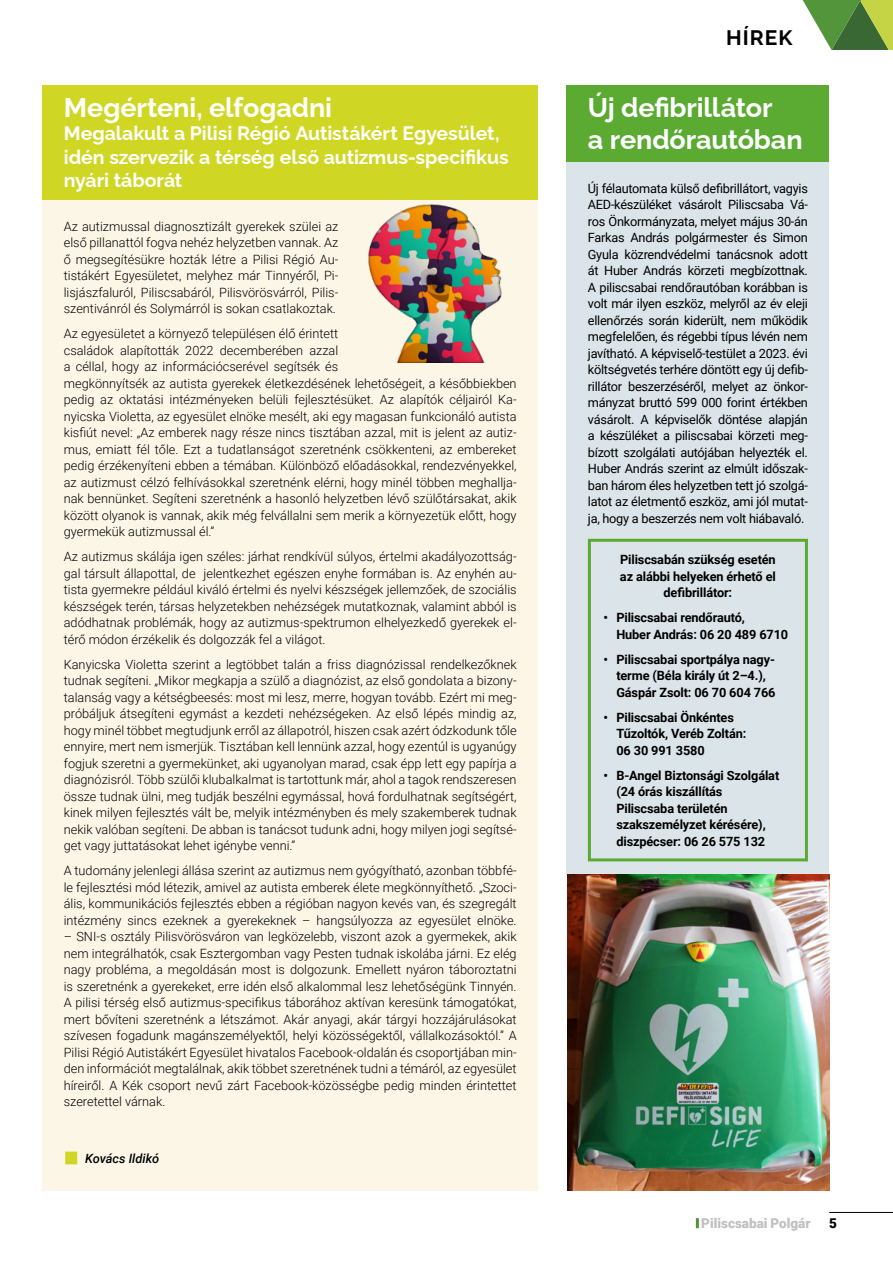
<style>
.page{position:relative;width:893px;height:1263px;background:#fff}
.page>*{position:absolute;margin:0;border:0;box-sizing:border-box;transform-origin:0 0}
.t1{font:700 27px/32.4px "Raleway";letter-spacing:-.005em;color:#fff}
.t2{font:700 21px "Raleway";letter-spacing:.05em;color:#000}
.t3{font:700 19.5px/23.4px "Raleway";letter-spacing:-.005em;color:#fff}
.t4{font:900 13.5px "Roboto";color:#c1c0c0}
.t5{font:900 13.5px "Roboto";color:#000}
.t6{font:300 12.75px/16.5px "Roboto";color:#000;text-align:justify}
.t7{font:12.75px/16.5px "Roboto";letter-spacing:-.02em;color:#000;text-align:justify}
.t8{font:700 12.75px/16.5px "Roboto";letter-spacing:-.01em;color:#000}
.t9{font:italic 500 12.75px "Roboto";color:#000}
</style>
<div class="page">
<div style="left:888px;top:0;width:5px;height:50px;background:#c4d445"></div>
<svg style="left:802px;top:0;width:86px;height:50px"></svg>
<hr style="left:829px;top:1212px;width:64px;height:1px;background:#000">
<svg style="left:696px;top:1218px;width:3px;height:10px"></svg>
<div style="left:567px;top:85px;width:262px;height:77px;background:#5bab33"></div>
<div style="left:567px;top:162px;width:262px;height:712px;background:#dbe5e9"></div>
<img style="left:568px;top:874px;width:261px;height:317px">
<div style="left:43px;top:85px;width:495px;height:115px;background:#cfd724"></div>
<div style="left:43px;top:200px;width:495px;height:991px;background:#fcf6e7"></div>
<div style="left:65px;top:1151px;width:12px;height:13px;background:#cfd724"></div>
<img style="left:368px;top:204px;width:134px;height:158px">
<div style="left:588px;top:539px;width:220px;height:322px;border:3px solid #5bab33"></div>
<h1 class="t1" style="left:64px;top:88px;width:270px">Megérteni, elfogadni</h1>
<h3 class="t3" style="left:64px;top:120px;width:446px">Megalakult a Pilisi Régió Autistákért Egyesület, idén szervezik a térség első autizmus-specifikus nyári táborát</h3>
<p class="t6" style="left:64px;top:217px;width:276px">Az autizmussal diagnosztizált gyerekek szülei az első pillanattól fogva nehéz helyzetben vannak. Az ő megsegítésükre hozták létre a Pilisi Régió Au&shy;tistákért Egyesületet, melyhez már Tinnyéről, Pi&shy;lisjászfaluról, Piliscsabáról, Pilisvörösvárról, Pilis&shy;szentivánról és Solymárról is sokan csatlakoztak.</p>
<p class="t6" style="left:64px;top:325px;width:454px;text-align:left">Az egyesületet a környező településen élő érintett<br>családok alapították 2022 decemberében azzal<br>a céllal, hogy az információcserével segítsék és<br>megkönnyítsék az autista gyerekek életkezdésének lehetőségeit, a későbbiekben pedig az oktatási intézményeken belüli fejlesztésüket. Az alapítók céljairól Ka&shy;nyicska Violetta, az egyesület elnöke mesélt, aki egy magasan funkcionáló autista kisfiút nevel: „Az emberek nagy része nincs tisztában azzal, mit is jelent az autiz&shy;mus, emiatt fél tőle. Ezt a tudatlanságot szeretnénk csökkenteni, az embereket pedig érzékenyíteni ebben a témában. Különböző előadásokkal, rendezvényekkel, az autizmust célzó felhívásokkal szeretnénk elérni, hogy minél többen meghallja&shy;nak bennünket. Segíteni szeretnénk a hasonló helyzetben lévő szülőtársakat, akik között olyanok is vannak, akik még felvállalni sem merik a környezetük előtt, hogy gyermekük autizmussal él.”</p>
<p class="t6" style="left:64px;top:548px;width:454px">Az autizmus skálája igen széles: járhat rendkívül súlyos, értelmi akadályozottság&shy;gal társult állapottal, de jelentkezhet egészen enyhe formában is. Az enyhén au&shy;tista gyermekre például kiváló értelmi és nyelvi készségek jellemzőek, de szociális készségek terén, társas helyzetekben nehézségek mutatkoznak, valamint abból is adódhatnak problémák, hogy az autizmus-spektrumon elhelyezkedő gyerekek el&shy;térő módon érzékelik és dolgozzák fel a világot.</p>
<p class="t6" style="left:64px;top:655px;width:454px">Kanyicska Violetta szerint a legtöbbet talán a friss diagnózissal rendelkezőknek tudnak segíteni. „Mikor megkapja a szülő a diagnózist, az első gondolata a bizony&shy;talanság vagy a kétségbeesés: most mi lesz, merre, hogyan tovább. Ezért mi meg&shy;próbáljuk átsegíteni egymást a kezdeti nehézségeken. Az első lépés mindig az, hogy minél többet megtudjunk erről az állapotról, hiszen csak azért ódzkodunk tőle ennyire, mert nem ismerjük. Tisztában kell lennünk azzal, hogy ezentúl is ugyanúgy fogjuk szeretni a gyermekünket, aki ugyanolyan marad, csak épp lett egy papírja a diagnózisról. Több szülői klubalkalmat is tartottunk már, ahol a tagok rendszeresen össze tudnak ülni, meg tudják beszélni egymással, hová fordulhatnak segítségért, kinek milyen fejlesztés vált be, melyik intézményben és mely szakemberek tudnak nekik valóban segíteni. De abban is tanácsot tudunk adni, hogy milyen jogi segítsé&shy;get vagy juttatásokat lehet igénybe venni.”</p>
<p class="t6" style="left:64px;top:862px;width:454px">A tudomány jelenlegi állása szerint az autizmus nem gyógyítható, azonban többfé&shy;le fejlesztési mód létezik, amivel az autista emberek élete megkönnyíthető. „Szoci&shy;ális, kommunikációs fejlesztés ebben a régióban nagyon kevés van, és szegregált intézmény sincs ezeknek a gyerekeknek – hangsúlyozza az egyesület elnöke.</p>
<p class="t6" style="left:64px;top:928px;width:454px">– SNI-s osztály Pilisvörösváron van legközelebb, viszont azok a gyermekek, akik nem integrálhatók, csak Esztergomban vagy Pesten tudnak iskolába járni. Ez elég nagy probléma, a megoldásán most is dolgozunk. Emellett nyáron táboroztatni is szeretnénk a gyerekeket, erre idén első alkalommal lesz lehetőségünk Tinnyén.<br>A pilisi térség első autizmus-specifikus táborához aktívan keresünk támogatókat, mert bővíteni szeretnénk a létszámot. Akár anyagi, akár tárgyi hozzájárulásokat szívesen fogadunk magánszemélyektől, helyi közösségektől, vállalkozásoktól.” A Pilisi Régió Autistákért Egyesület hivatalos Facebook-oldalán és csoportjában min&shy;den információt megtalálnak, akik többet szeretnének tudni a témáról, az egyesület híreiről. A Kék csoport nevű zárt Facebook-közösségbe pedig minden érintettet szeretettel várnak.</p>
<p class="t9" style="left:85px;top:1149px;width:76px">Kovács Ildikó</p>
<h2 class="t2" style="left:726px;top:20px;width:68px">HÍREK</h2>
<h1 class="t1" style="left:588px;top:88px;width:216px">Új defibrillátor<br>a rendőrautóban</h1>
<p class="t7" style="left:588px;top:180px;width:222px">Új félautomata külső defibrillátort, vagyis AED-készüléket vásárolt Piliscsaba Vá&shy;ros Önkormányzata, melyet május 30-án Farkas András polgármester és Simon Gyula közrendvédelmi tanácsnok adott át Huber András körzeti megbízottnak.<br>A piliscsabai rendőrautóban korábban is volt már ilyen eszköz, melyről az év eleji ellenőrzés során kiderült, nem működik megfelelően, és régebbi típus lévén nem javítható. A képviselő-testület a 2023. évi költségvetés terhére döntött egy új defib&shy;rillátor beszerzéséről, melyet az önkor&shy;mányzat bruttó 599 000 forint értékben vásárolt. A képviselők döntése alapján a készüléket a piliscsabai körzeti meg&shy;bízott szolgálati autójában helyezték el.<br>Huber András szerint az elmúlt időszak&shy;ban három éles helyzetben tett jó szolgá&shy;latot az életmentő eszköz, ami jól mutat&shy;ja, hogy a beszerzés nem volt hiábavaló.</p>
<p class="t8" style="left:620px;top:551px;width:157px;text-align:center">Piliscsabán szükség esetén az alábbi helyeken érhető el defibrillátor:</p>
<p class="t8" style="left:616px;top:609px;width:173px;text-indent:-13px">• Piliscsabai rendőrautó,<br>Huber András: 06 20 489 6710</p>
<p class="t8" style="left:616px;top:650px;width:161px;text-indent:-13px">• Piliscsabai sportpálya nagy&shy;terme (Béla király út 2–4.),<br>Gáspár Zsolt: 06 70 604 766</p>
<p class="t8" style="left:616px;top:708px;width:131px;text-indent:-13px">• Piliscsabai Önkéntes<br>Tűzoltók, Veréb Zoltán:<br>06 30 991 3580</p>
<p class="t8" style="left:616px;top:766px;width:164px;text-indent:-13px">• B-Angel Biztonsági Szolgálat (24 órás kiszállítás<br>Piliscsaba területén szakszemélyzet kérésére), diszpécser: 06 26 575 132</p>
<p class="t4" style="left:701px;top:1214px;width:111px">Piliscsabai Polgár</p>
<p class="t5" style="left:829px;top:1214px;width:9px">5</p>
</div>
